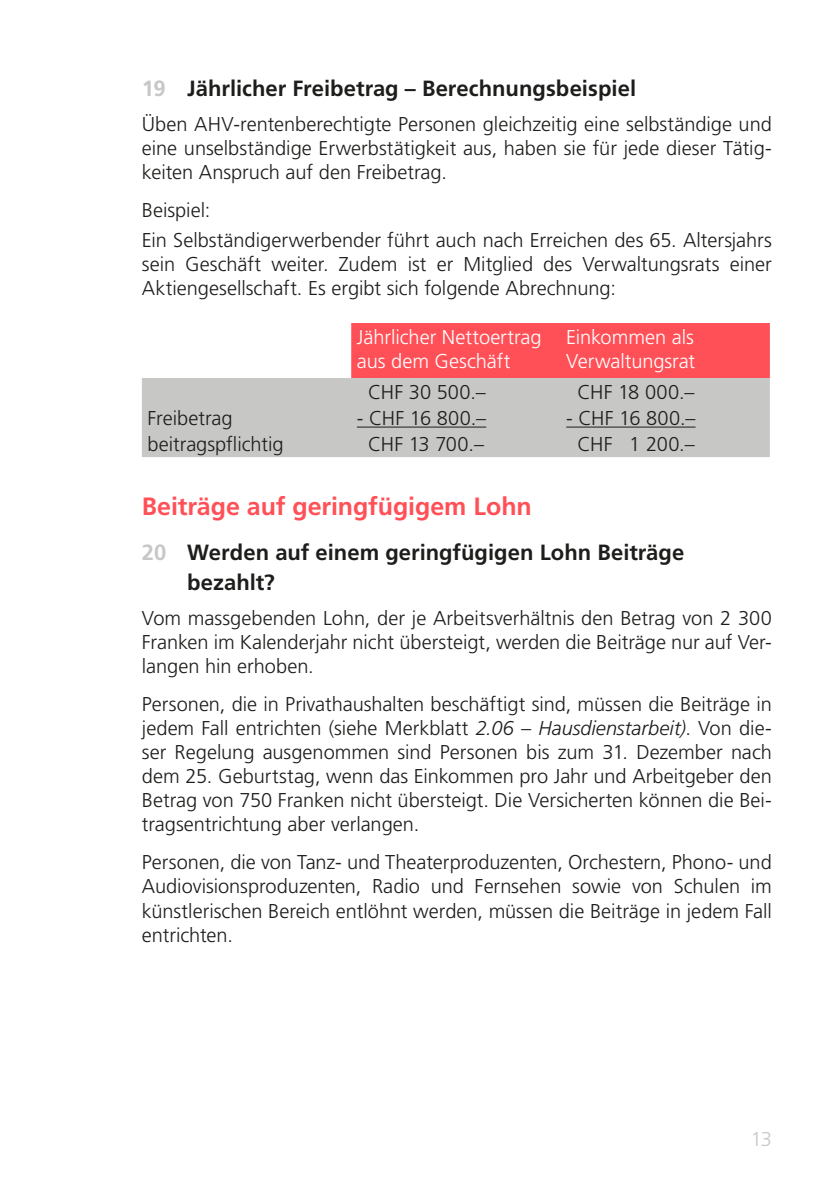
<style>
.page{position:relative;width:840px;height:1191px;background:#fff}
.page>*{position:absolute;margin:0;border:0;box-sizing:border-box;transform-origin:0 0}
.Texttitel{font:700 25px "Frutiger LT Std";color:#ff5057}
.t1{font:700 22px/30px "Frutiger LT Std";color:#1d1d1b}
.Grundtext{font:300 20px/24px "Frutiger LT Std";color:#1d1d1b;text-align:justify}
.Text_vor_Aufzählung{font:300 20px/24px "Frutiger LT Std";color:#1d1d1b;text-align:justify}
.Tabellen_Text_Weiss{font:300 20px/24px "Frutiger LT Std";letter-spacing:-.005em;color:#fff}
.t2{font:300 20px "Frutiger LT Std";color:#c7c7c6}
.s1{color:#c7c7c6}
.s2{font-style:italic}
</style>
<div class="page">
<div style="left:351px;top:323px;width:418px;height:55px;background:#ff5057"></div>
<div style="left:142px;top:378px;width:627px;height:79px;background:#c7c7c6"></div>
<hr style="left:356px;top:426px;width:130px;height:1px;background:#1d1d1b">
<hr style="left:566px;top:426px;width:129px;height:1px;background:#1d1d1b">
<p class="t1" style="left:142px;top:73px;width:495px"><span class="s1">19</span> Jährlicher Freibetrag – Berechnungsbeispiel</p>
<p class="Grundtext" style="left:142px;top:113px;width:631px">Üben AHV-rentenberechtigte Personen gleichzeitig eine selbständige und eine unselbständige Erwerbstätigkeit aus, haben sie für jede dieser Tätig&shy;keiten Anspruch auf den Freibetrag.</p>
<p class="Text_vor_Aufzählung" style="left:142px;top:199px;width:70px">Beispiel:</p>
<p class="Text_vor_Aufzählung" style="left:142px;top:228px;width:631px">Ein Selbständigerwerbender führt auch nach Erreichen des 65. Altersjahrs sein Geschäft weiter. Zudem ist er Mitglied des Verwaltungsrats einer Aktiengesellschaft. Es ergibt sich folgende Abrechnung:</p>
<p class="Tabellen_Text_Weiss" style="left:356px;top:325px;width:186px">Jährlicher Nettoertrag aus dem Geschäft</p>
<p class="Tabellen_Text_Weiss" style="left:566px;top:325px;width:130px">Einkommen als<br>Verwaltungsrat</p>
<p class="Grundtext" style="left:368px;top:380px;width:119px">CHF 30 500.–</p>
<p class="Grundtext" style="left:577px;top:380px;width:119px">CHF 18 000.–</p>
<p class="Grundtext" style="left:147px;top:406px;width:86px">Freibetrag</p>
<p class="Grundtext" style="left:356px;top:406px;width:131px">- CHF 16 800.–</p>
<p class="Grundtext" style="left:566px;top:406px;width:131px">- CHF 16 800.–</p>
<p class="Grundtext" style="left:147px;top:433px;width:137px">beitragspflichtig</p>
<p class="Grundtext" style="left:368px;top:433px;width:117px">CHF 13 700.–</p>
<p class="Grundtext" style="left:577px;top:433px;width:119px">CHF 1 200.–</p>
<p class="Texttitel" style="left:142px;top:492px;width:391px">Beiträge auf geringfügigem Lohn</p>
<p class="t1" style="left:187px;top:537px;width:498px;text-indent:-45px"><span class="s1">20</span> Werden auf einem geringfügigen Lohn Beiträge bezahlt?</p>
<p class="Grundtext" style="left:142px;top:606px;width:631px">Vom massgebenden Lohn, der je Arbeitsverhältnis den Betrag von 2 300<br>Franken im Kalenderjahr nicht übersteigt, werden die Beiträge nur auf Ver&shy;langen hin erhoben.</p>
<p class="Grundtext" style="left:142px;top:692px;width:631px">Personen, die in Privathaushalten beschäftigt sind, müssen die Beiträge in jedem Fall entrichten (siehe Merkblatt <span class="s2">2.06 - Hausdienstarbeit)</span>. Von die&shy;ser Regelung ausgenommen sind Personen bis zum 31. Dezember nach dem 25. Geburtstag, wenn das Einkommen pro Jahr und Arbeitgeber den Betrag von 750 Franken nicht übersteigt. Die Versicherten können die Bei&shy;tragsentrichtung aber verlangen.</p>
<p class="Grundtext" style="left:142px;top:851px;width:631px">Personen, die von Tanz- und Theaterproduzenten, Orchestern, Phono- und Audiovisionsproduzenten, Radio und Fernsehen sowie von Schulen im künstlerischen Bereich entlöhnt werden, müssen die Beiträge in jedem Fall entrichten.</p>
<p class="t2" style="left:750px;top:1127px;width:22px">13</p>
</div>
